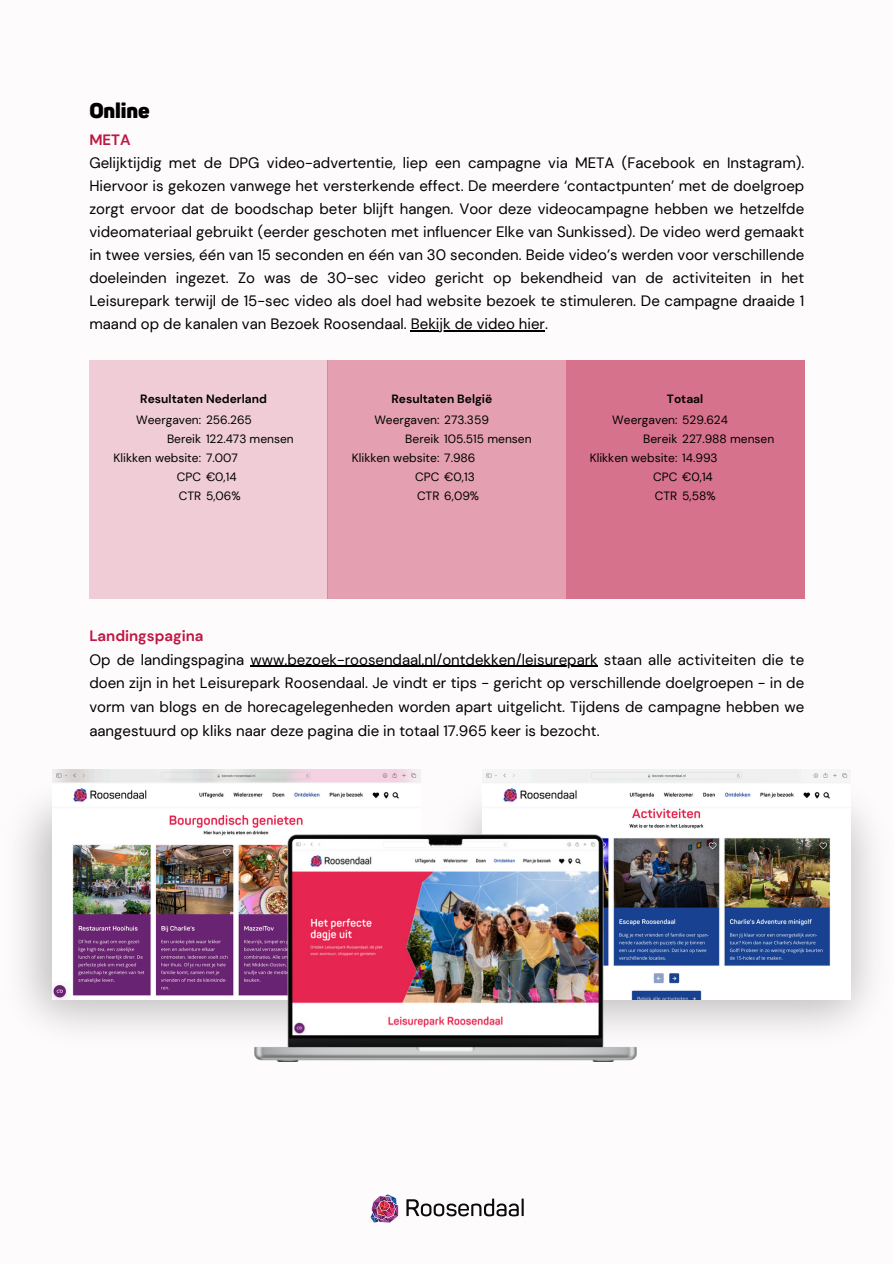
<style>
.page{position:relative;width:894px;height:1264px;background:#fff}
.page>*{position:absolute;margin:0;border:0;box-sizing:border-box;transform-origin:0 0}
.t1{font:900 21px "Panton";letter-spacing:-.005em;color:#000}
.t2{font:15px/23px "DM Sans";color:#000}
.t3{font:12px "DM Sans";color:#000}
.t4{font:700 12px "DM Sans";color:#000}
.s1{font-weight:700;color:#bf1842}
</style>
<div class="page">
<div style="left:0;top:0;width:893px;height:1263px;background:#fdfbfc"></div>
<div style="left:327px;top:361px;width:239px;height:238px;background:#e4a0b1"></div>
<div style="left:566px;top:361px;width:238px;height:238px;background:#d7728c"></div>
<div style="left:89px;top:361px;width:238px;height:238px;background:#f0cdd6"></div>
<hr style="left:411px;top:330px;width:134px;height:1px;background:#000">
<hr style="left:250px;top:666px;width:347px;height:1px;background:#000">
<svg style="left:370px;top:1194px;width:28px;height:29px"></svg>
<svg style="left:406px;top:1198px;width:117px;height:18px"></svg>
<img style="left:463px;top:806px;width:409px;height:248px">
<img style="left:52px;top:769px;width:368px;height:230px">
<img style="left:482px;top:769px;width:368px;height:230px">
<img style="left:254px;top:834px;width:382px;height:227px">
<p class="t1" style="left:89px;top:98px;width:62px">Online</p>
<h1 class="t2" style="left:89px;top:129px;width:716px"><span class="s1">META<br></span>Gelijktijdig met de DPG video-advertentie, liep een campagne via META (Facebook en Instagram).<br>Hiervoor is gekozen vanwege het versterkende effect. De meerdere ‘contactpunten’ met de doelgroep zorgt ervoor dat de boodschap beter blijft hangen. Voor deze videocampagne hebben we hetzelfde videomateriaal gebruikt (eerder geschoten met influencer Elke van Sunkissed). De video werd gemaakt in twee versies, één van 15 seconden en één van 30 seconden. Beide video’s werden voor verschillende doeleinden ingezet. Zo was de 30-sec video gericht op bekendheid van de activiteiten in het Leisurepark terwijl de 15-sec video als doel had website bezoek te stimuleren. De campagne draaide 1 maand op de kanalen van Bezoek Roosendaal. Bekijk de video hier.</h1>
<h2 class="t4" style="left:140px;top:391px;width:128px">Resultaten Nederland</h2>
<p class="t4" style="left:391px;top:391px;width:102px">Resultaten België</p>
<p class="t4" style="left:666px;top:391px;width:38px">Totaal</p>
<p class="t3" style="left:136px;top:412px;width:117px">Weergaven: 256.265</p>
<p class="t3" style="left:167px;top:431px;width:128px">Bereik 122.473 mensen</p>
<p class="t3" style="left:113px;top:450px;width:126px">Klikken website: 7.007</p>
<p class="t3" style="left:177px;top:469px;width:61px">CPC €0,14</p>
<p class="t3" style="left:179px;top:488px;width:63px">CTR 5,06%</p>
<p class="t3" style="left:374px;top:412px;width:116px">Weergaven: 273.359</p>
<p class="t3" style="left:405px;top:431px;width:128px">Bereik 105.515 mensen</p>
<p class="t3" style="left:352px;top:450px;width:125px">Klikken website: 7.986</p>
<h3 class="t3" style="left:415px;top:469px;width:61px">CPC €0,13</h3>
<p class="t3" style="left:417px;top:488px;width:64px">CTR 6,09%</p>
<p class="t3" style="left:612px;top:412px;width:117px">Weergaven: 529.624</p>
<p class="t3" style="left:643px;top:431px;width:132px">Bereik 227.988 mensen</p>
<p class="t3" style="left:589px;top:450px;width:129px">Klikken website: 14.993</p>
<p class="t3" style="left:653px;top:469px;width:61px">CPC €0,14</p>
<p class="t3" style="left:654px;top:488px;width:62px">CTR 5,58%</p>
<h3 class="t2" style="left:89px;top:624px;width:716px;line-height:23.7px"><span class="s1">Landingspagina<br></span>Op de landingspagina www.bezoek-roosendaal.nl/ontdekken/leisurepark staan alle activiteiten die te</h3>
<p class="t2" style="left:89px;top:671px;width:716px;line-height:23.7px;text-align:justify">doen zijn in het Leisurepark Roosendaal. Je vindt er tips - gericht op verschillende doelgroepen - in de vorm van blogs en de horecagelegenheden worden apart uitgelicht. Tijdens de campagne hebben we aangestuurd op kliks naar deze pagina die in totaal 17.965 keer is bezocht.</p>
</div>
